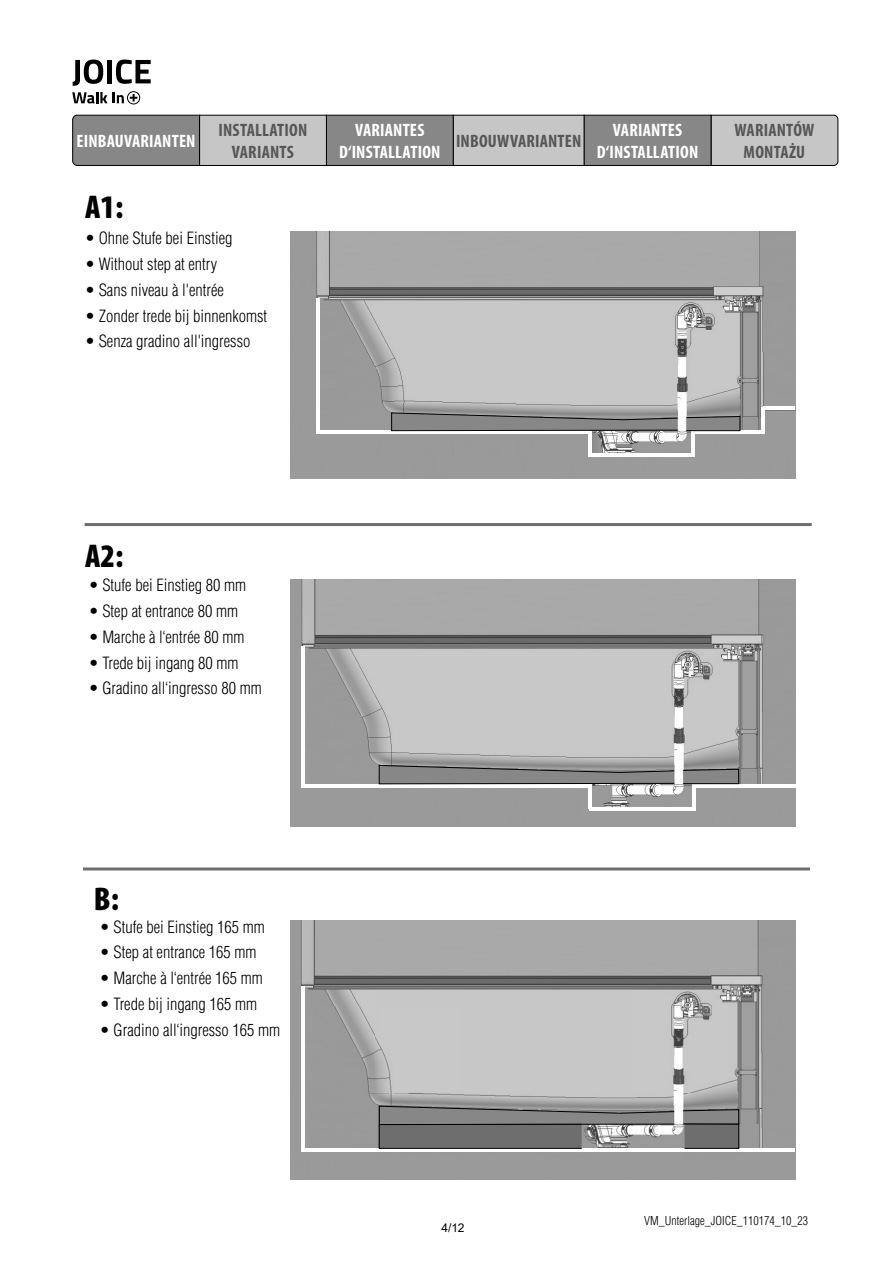
<style>
.page{position:relative;width:893px;height:1263px;background:#fff}
.page>*{position:absolute;margin:0;border:0;box-sizing:border-box;transform-origin:0 0}
.t1{font:900 condensed 33px "Myriad Pro";color:#000}
.t2{font:700 condensed 18px/21.6px "Myriad Pro";letter-spacing:.01em;color:#fff;text-align:center}
.t3{font:700 condensed 18px/21.6px "Myriad Pro";letter-spacing:.01em;color:#575757;text-align:center}
.DE_1_Ausgabeformat_5SPrachig_Sonder{font:300 condensed 16.5px "Helvetica LT Std";color:#000}
.t4{font:300 condensed 12px "Helvetica LT Std";color:#000}
.t5{font:12px "Arial";color:#000}
</style>
<div class="page">
<svg style="left:72px;top:114px;width:767px;height:52px;background:#9f9f9f"></svg>
<svg style="left:73px;top:60px;width:30px;height:26px"></svg>
<div style="left:107px;top:60px;width:5px;height:23px;background:#000"></div>
<svg style="left:116px;top:60px;width:35px;height:24px"></svg>
<svg style="left:72px;top:92px;width:52px;height:11px"></svg>
<svg style="left:130px;top:94px;width:7px;height:8px"></svg>
<div style="left:127px;top:91px;width:13px;height:13px;border:1px solid #000;border-radius:50%"></div>
<hr style="left:85px;top:523px;width:727px;height:3px;background:#6e6e6e">
<hr style="left:83px;top:867px;width:727px;height:3px;background:#6e6e6e">
<img style="left:291px;top:231px;width:504px;height:247px">
<hr style="left:763px;top:407px;width:32px;height:3px;background:#fff">
<hr style="left:693px;top:431px;width:71px;height:3px;background:#fff">
<hr style="left:761px;top:407px;width:4px;height:25px;background:#fff">
<hr style="left:692px;top:431px;width:3px;height:24px;background:#fff">
<hr style="left:588px;top:454px;width:107px;height:3px;background:#fff">
<hr style="left:588px;top:431px;width:3px;height:24px;background:#fff">
<hr style="left:316px;top:431px;width:274px;height:3px;background:#fff">
<hr style="left:316px;top:299px;width:4px;height:135px;background:#fff">
<svg style="left:685px;top:416px;width:56px;height:16px"></svg>
<svg style="left:391px;top:412px;width:287px;height:20px;background:#808080"></svg>
<img style="left:291px;top:580px;width:504px;height:247px">
<hr style="left:694px;top:784px;width:101px;height:3px;background:#fff">
<hr style="left:692px;top:784px;width:3px;height:24px;background:#fff">
<hr style="left:589px;top:807px;width:106px;height:3px;background:#fff">
<hr style="left:589px;top:784px;width:3px;height:24px;background:#fff">
<hr style="left:301px;top:784px;width:290px;height:3px;background:#fff">
<hr style="left:301px;top:646px;width:3px;height:141px;background:#fff">
<svg style="left:682px;top:768px;width:57px;height:16px"></svg>
<svg style="left:378px;top:764px;width:297px;height:21px;background:#808080"></svg>
<img style="left:291px;top:920px;width:504px;height:260px">
<hr style="left:302px;top:1149px;width:493px;height:3px;background:#fff">
<hr style="left:302px;top:986px;width:3px;height:164px;background:#fff">
<svg style="left:682px;top:1109px;width:58px;height:16px"></svg>
<svg style="left:378px;top:1105px;width:297px;height:20px;background:#7f7f7f"></svg>
<div style="left:684px;top:1124px;width:55px;height:24px;background:#6e6e6e"></div>
<div style="left:684px;top:1123px;width:55px;height:26px;border:1px solid #000"></div>
<div style="left:379px;top:1124px;width:203px;height:24px;background:#6e6e6e"></div>
<div style="left:379px;top:1124px;width:203px;height:25px;border:1px solid #000"></div>
<p class="t2" style="left:76px;top:131px;width:121px">EINBAUVARIANTEN</p>
<p class="t1" style="left:85px;top:188px;width:40px">A1:</p>
<p class="t3" style="left:219px;top:120px;width:90px">INSTALLATION<br>VARIANTS</p>
<p class="DE_1_Ausgabeformat_5SPrachig_Sonder" style="left:85px;top:228px;width:149px">• Ohne Stufe bei Einstieg</p>
<p class="DE_1_Ausgabeformat_5SPrachig_Sonder" style="left:85px;top:254px;width:134px">• Without step at entry</p>
<p class="DE_1_Ausgabeformat_5SPrachig_Sonder" style="left:85px;top:280px;width:140px">• Sans niveau à l'entrée</p>
<p class="DE_1_Ausgabeformat_5SPrachig_Sonder" style="left:85px;top:305px;width:184px">• Zonder trede bij binnenkomst</p>
<p class="DE_1_Ausgabeformat_5SPrachig_Sonder" style="left:85px;top:331px;width:167px">• Senza gradino all'ingresso</p>
<p class="t2" style="left:339px;top:120px;width:103px">VARIANTES<br>D‘INSTALLATION</p>
<p class="t2" style="left:597px;top:120px;width:103px">VARIANTES<br>D‘INSTALLATION</p>
<p class="t3" style="left:456px;top:131px;width:127px">INBOUWVARIANTEN</p>
<p class="t3" style="left:734px;top:120px;width:81px">WARIANTÓW<br>MONTAŻU</p>
<p class="t1" style="left:85px;top:538px;width:40px">A2:</p>
<p class="DE_1_Ausgabeformat_5SPrachig_Sonder" style="left:89px;top:575px;width:159px">• Stufe bei Einstieg 80 mm</p>
<p class="DE_1_Ausgabeformat_5SPrachig_Sonder" style="left:89px;top:601px;width:151px">• Step at entrance 80 mm</p>
<p class="DE_1_Ausgabeformat_5SPrachig_Sonder" style="left:89px;top:626px;width:157px">• Marche à l‘entrée 80 mm</p>
<p class="DE_1_Ausgabeformat_5SPrachig_Sonder" style="left:89px;top:652px;width:151px">• Trede bij ingang 80 mm</p>
<p class="DE_1_Ausgabeformat_5SPrachig_Sonder" style="left:89px;top:678px;width:175px">• Gradino all‘ingresso 80 mm</p>
<p class="t1" style="left:94px;top:880px;width:27px">B:</p>
<p class="DE_1_Ausgabeformat_5SPrachig_Sonder" style="left:100px;top:916px;width:166px">• Stufe bei Einstieg 165 mm</p>
<p class="DE_1_Ausgabeformat_5SPrachig_Sonder" style="left:100px;top:942px;width:158px">• Step at entrance 165 mm</p>
<p class="DE_1_Ausgabeformat_5SPrachig_Sonder" style="left:100px;top:968px;width:164px">• Marche à l‘entrée 165 mm</p>
<p class="DE_1_Ausgabeformat_5SPrachig_Sonder" style="left:100px;top:993px;width:159px">• Trede bij ingang 165 mm</p>
<p class="DE_1_Ausgabeformat_5SPrachig_Sonder" style="left:100px;top:1019px;width:182px">• Gradino all‘ingresso 165 mm</p>
<p class="t5" style="left:441px;top:1219px;width:25px">4/12</p>
<p class="t4" style="left:644px;top:1213px;width:165px">VM_Unterlage_JOICE_110174_10_23</p>
</div>
